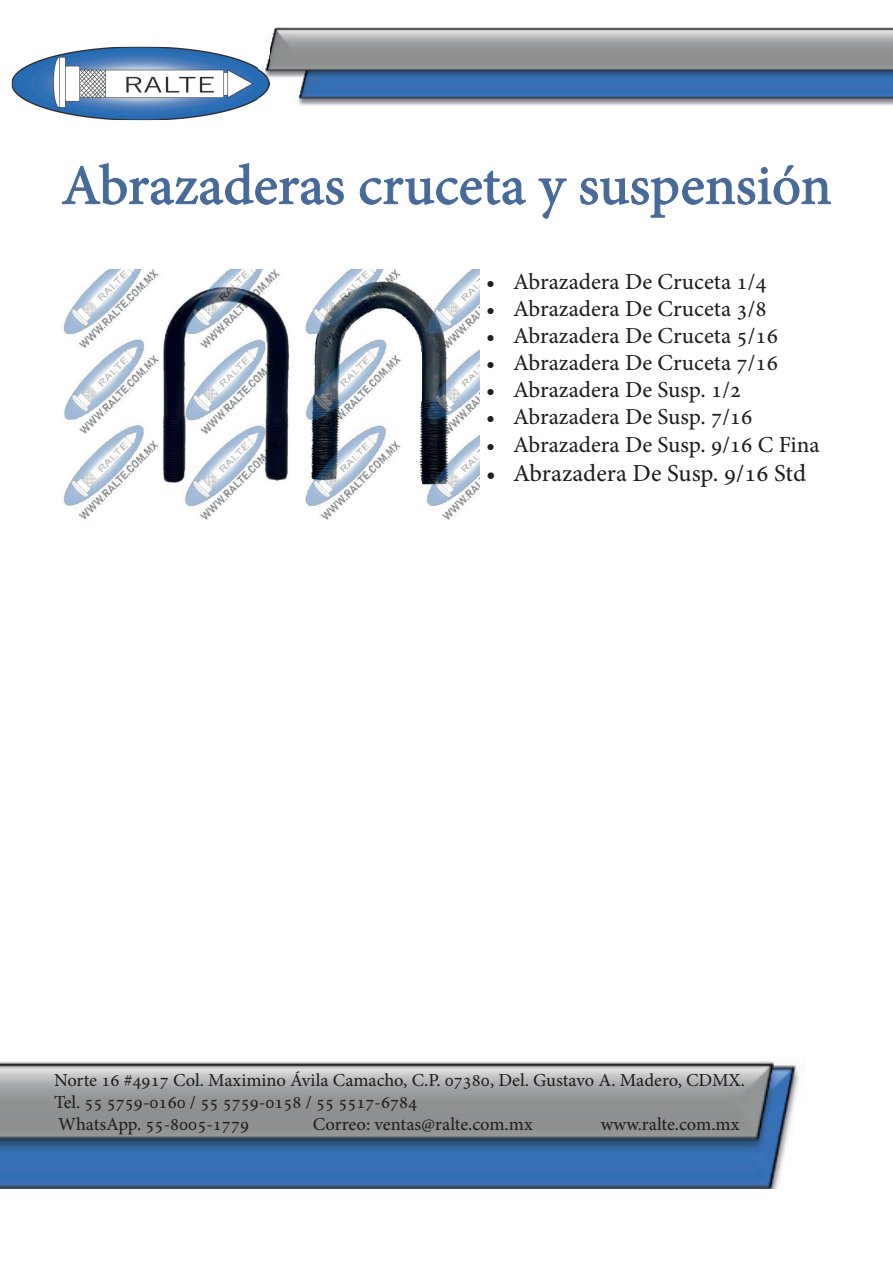
<style>
.page{position:relative;width:893px;height:1263px;background:#fff}
.page>*{position:absolute;margin:0;border:0;box-sizing:border-box;transform-origin:0 0}
.t1{font:55.5px "Adobe Hebrew";color:#476a98}
.t2{font:24px "Adobe Hebrew";color:#231f20}
.t3{font:22.5px "Adobe Hebrew";color:#231f20}
.t4{font:18px/21.6px "Adobe Hebrew";color:#231f20}
</style>
<div class="page">
<img style="left:269px;top:27px;width:624px;height:79px">
<img style="left:0;top:1058px;width:799px;height:130px">
<img style="left:12px;top:47px;width:247px;height:73px">
<img style="left:259px;top:55px;width:10px;height:43px">
<img style="left:63px;top:270px;width:417px;height:250px">
<h1 class="t1" style="left:61px;top:152px;width:772px">Abrazaderas cruceta y suspensión</h1>
<p class="t3" style="left:486px;top:268px;width:282px">• Abrazadera De Cruceta 1/4</p>
<p class="t3" style="left:486px;top:295px;width:282px">• Abrazadera De Cruceta 3/8</p>
<p class="t3" style="left:486px;top:322px;width:293px">• Abrazadera De Cruceta 5/16</p>
<p class="t3" style="left:486px;top:349px;width:293px">• Abrazadera De Cruceta 7/16</p>
<p class="t3" style="left:486px;top:376px;width:257px">• Abrazadera De Susp. 1/2</p>
<p class="t3" style="left:486px;top:403px;width:268px">• Abrazadera De Susp. 7/16</p>
<p class="t3" style="left:486px;top:431px;width:335px">• Abrazadera De Susp. 9/16 C Fina</p>
<h2 class="t2" style="left:486px;top:459px;width:321px">• Abrazadera De Susp. 9/16 Std</h2>
<p class="t4" style="left:54px;top:1070px;width:692px">Norte 16 #4917 Col. Maximino Ávila Camacho, C.P. 07380, Del. Gustavo A. Madero, CDMX.<br>Tel. 55 5759-0160 / 55 5759-0158 / 55 5517-6784<br>WhatsApp. 55-8005-1779</p>
<p class="t4" style="left:313px;top:1113px;width:221px">Correo: ventas@ralte.com.mx</p>
<p class="t4" style="left:601px;top:1113px;width:140px">www.ralte.com.mx</p>
</div>
